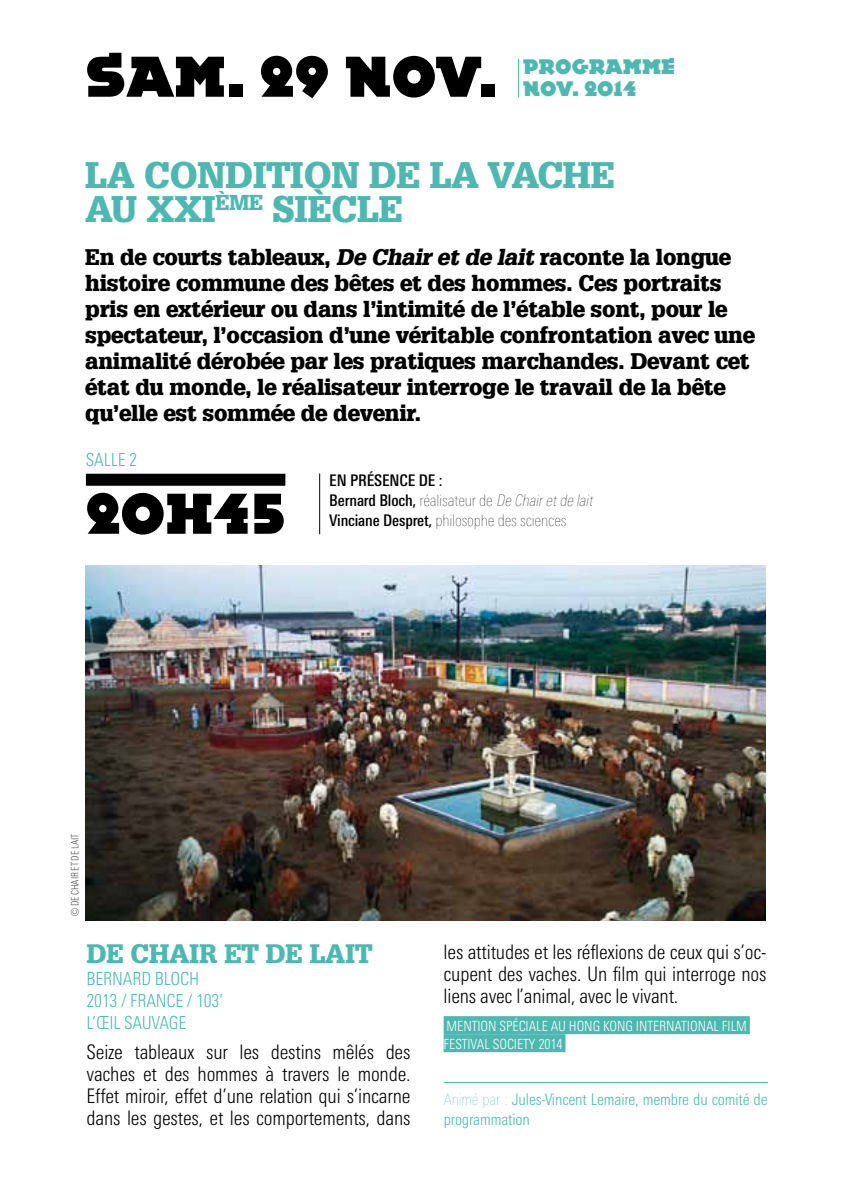
<style>
.page{position:relative;width:851px;height:1191px;background:#fff}
.page>*{position:absolute;margin:0;border:0;box-sizing:border-box;transform-origin:0 0}
.t1{font:60px "Epokha Std";color:#000}
.t2{font:900 36px/34px "Glypha LT";letter-spacing:-.01em;color:#4eb8b0}
.t3{font:900 26px "Glypha LT";letter-spacing:-.01em;color:#4eb8b0}
.t4{font:900 22px/26px "Glypha LT";letter-spacing:-.01em;color:#000}
.t5{font:22px/22px "Epokha Std";color:#4eb8b0}
.t6{font:300 condensed 20px/22px "Linotype Univers";letter-spacing:-.01em;color:#000;text-align:justify}
.t7{font:300 condensed 18px/22px "Linotype Univers";letter-spacing:-.01em;color:#4eb8b0}
.t8{font:500 condensed 16px/20px "Linotype Univers";letter-spacing:-.01em;color:#000}
.t9{font:300 condensed 16px/20px "Linotype Univers";letter-spacing:-.01em;color:#4eb8b0}
.t10{font:300 condensed 14px/18px "Linotype Univers";letter-spacing:-.005em;color:#fff}
.t11{font:100 condensed 10px "Linotype Univers";letter-spacing:-.01em;color:#000}
.s1{font-style:italic}
.s2{font-weight:200}
.s3{font-weight:200;font-style:italic}
</style>
<div class="page">
<hr style="left:518px;top:59px;width:1px;height:39px;background:#4eb8b0">
<div style="left:86px;top:474px;width:199px;height:12px;background:#000"></div>
<hr style="left:319px;top:473px;width:1px;height:61px;background:#000">
<hr style="left:443px;top:1082px;width:324px;height:1px;background:#4eb8b0">
<img style="left:86px;top:565px;width:679px;height:355px">
<div style="left:443px;top:1016px;width:306px;height:18px;background:#4eb8b0"></div>
<div style="left:443px;top:1034px;width:122px;height:18px;background:#4eb8b0"></div>
<h1 class="t1" style="left:86px;top:42px;width:413px">SAM. 29 NOV.</h1>
<p class="t5" style="left:522px;top:56px;width:154px">PROGRAMME<br>NOV. 2014</p>
<h2 class="t2" style="left:85px;top:158px;width:531px">LA CONDITION DE LA VACHE<br>AU XXI<sup>ÈME</sup> SIÈCLE</h2>
<p class="t4" style="left:85px;top:244px;width:671px">En de courts tableaux, <span class="s1">De Chair et de lait</span> raconte la longue histoire commune des bêtes et des hommes. Ces portraits pris en extérieur ou dans l’intimité de l’étable sont, pour le spectateur, l’occasion d’une véritable confrontation avec une animalité dérobée par les pratiques marchandes. Devant cet état du monde, le réalisateur interroge le travail de la bête qu’elle est sommée de devenir.</p>
<p class="t7" style="left:86px;top:448px;width:53px">SALLE 2</p>
<h1 class="t1" style="left:86px;top:479px;width:201px">20h45</h1>
<p class="t8" style="left:329px;top:470px;width:268px">EN PRÉSENCE DE :<br>Bernard Bloch, <span class="s2">réalisateur de</span> <span class="s3">De Chairetde lait<br></span>Vinciane Despret, <span class="s2">philosophe des sciences</span></p>
<p class="t11" style="left:69px;top:916px;width:83px;rotate:-90deg">© DE CHAIR ET DE LAIT</p>
<p class="t3" style="left:87px;top:937px;width:287px">DE CHAIR ET DE LAIT</p>
<p class="t7" style="left:87px;top:967px;width:138px">BERNARD BLOCH<br>2013 / FRANCE / 103’<br>L’ŒIL SAUVAGE</p>
<p class="t6" style="left:87px;top:1040px;width:325px">Seize tableaux sur les destins mêlés des vaches et des hommes à travers le monde.<br>Effet miroir, effet d’une relation qui s’incarne dans les gestes, et les comportements, dans</p>
<p class="t6" style="left:443px;top:941px;width:324px">les attitudes et les réflexions de ceux qui s’oc&shy;cupent des vaches. Un film qui interroge nos liens avec l’animal, avec le vivant.</p>
<p class="t10" style="left:443px;top:1017px;width:305px">MENTION SPÉCIALE AU HONG KONG INTERNATIONAL FILM<br>FESTIVAL SOCIETY 2014</p>
<p class="t9" style="left:443px;top:1089px;width:325px"><span class="s2">Animé par :</span> Jules-Vincent Lemaire, membre du comité de programmation</p>
</div>
